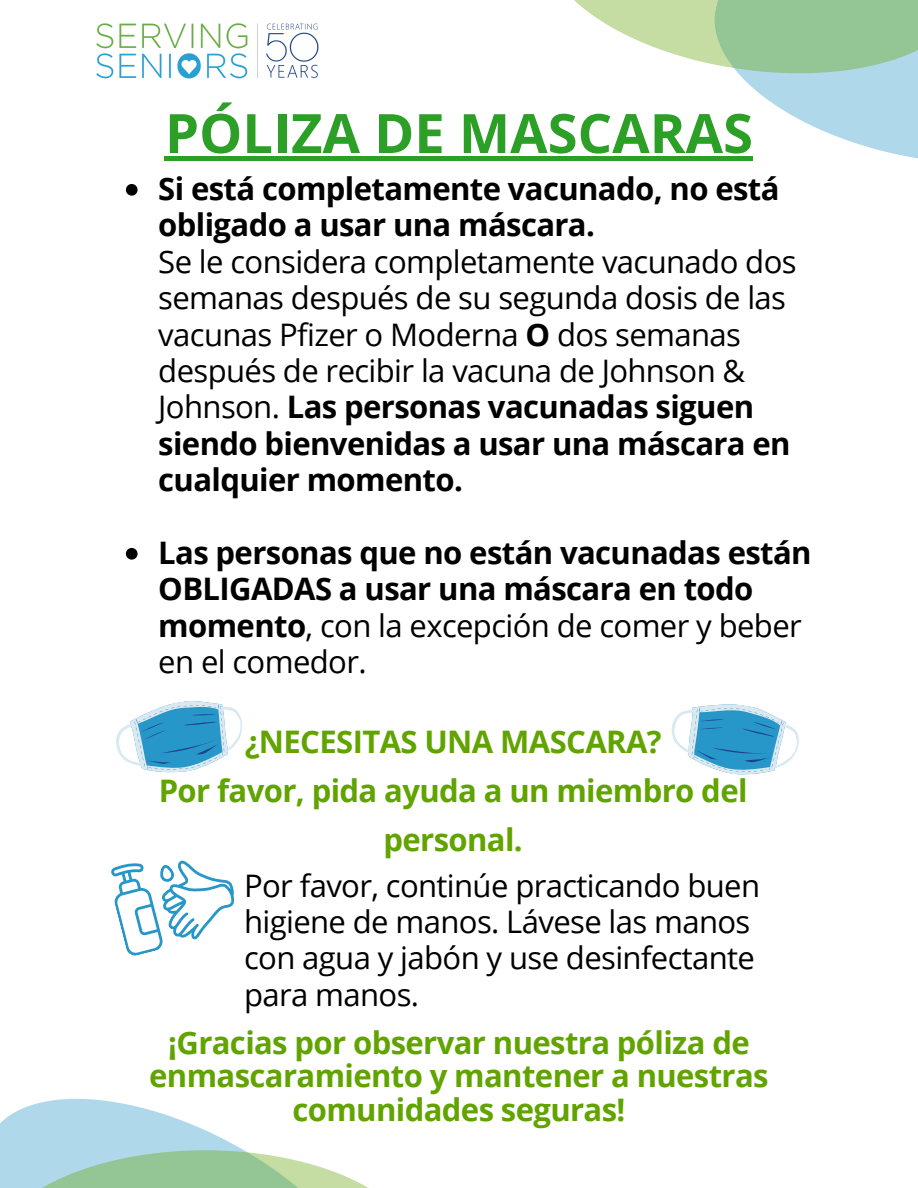
<style>
.page{position:relative;width:918px;height:1188px;background:#fff}
.page>*{position:absolute;margin:0;border:0;box-sizing:border-box;transform-origin:0 0}
.t1{font:700 54.3px "Open Sans";color:#2c9f26}
.t2{font:31.05px/36.5px "Open Sans";letter-spacing:-.02em;color:#000}
.t3{font:700 31.05px/36.5px "Open Sans";letter-spacing:-.02em;color:#000}
.t4{font:700 31.05px/33.5px "Open Sans";letter-spacing:-.02em;color:#61a400;text-align:center}
.s1{font-weight:700}
.s2{font-weight:400}
</style>
<div class="page">
<img style="left:96px;top:23px;width:223px;height:56px">
<svg style="left:695px;top:99px;width:223px;height:62px"></svg>
<svg style="left:574px;top:0;width:344px;height:99px"></svg>
<svg style="left:0;top:1098px;width:243px;height:52px;fill:#b0d8eb"></svg>
<svg style="left:0;top:1150px;width:369px;height:38px;background:#afd4ba"></svg>
<svg style="left:126px;top:184px;width:12px;height:12px"></svg>
<svg style="left:126px;top:548px;width:12px;height:12px"></svg>
<svg style="left:672px;top:704px;width:127px;height:71px"></svg>
<svg style="left:116px;top:701px;width:126px;height:72px"></svg>
<svg style="left:111px;top:860px;width:124px;height:96px"></svg>
<hr style="left:165px;top:156px;width:588px;height:4px;background:#2c9f26">
<p class="t1" style="left:165px;top:95px;width:589px">PÓLIZA DE MASCARAS</p>
<p class="t3" style="left:158px;top:170px;width:623px">Si está completamente vacunado, no está obligado a usar una máscara.</p>
<p class="t2" style="left:158px;top:243px;width:640px">Se le considera completamente vacunado dos semanas después de su segunda dosis de las vacunas Pfizer o Moderna <span class="s1">O</span> dos semanas después de recibir la vacuna de Johnson &amp; Johnson. <span class="s1">Las personas vacunadas siguen siendo bienvenidas a usar una máscara en cualquier momento.</span></p>
<p class="t3" style="left:158px;top:534px;width:655px">Las personas que no están vacunadas están OBLIGADAS a usar una máscara en todo momento<span class="s2">, con la excepción de comer y beber en el comedor.</span></p>
<p class="t4" style="left:245px;top:724px;width:418px">¿NECESITAS UNA MASCARA?</p>
<p class="t4" style="left:159px;top:765px;width:590px;line-height:49.2px">Por favor, pida ayuda a un miembro del personal.</p>
<p class="t2" style="left:244px;top:866px;width:517px">Por favor, continúe practicando buen higiene de manos. Lávese las manos con agua y jabón y use desinfectante para manos.</p>
<p class="t4" style="left:149px;top:1025px;width:621px">¡Gracias por observar nuestra póliza de enmascaramiento y mantener a nuestras comunidades seguras!</p>
</div>
